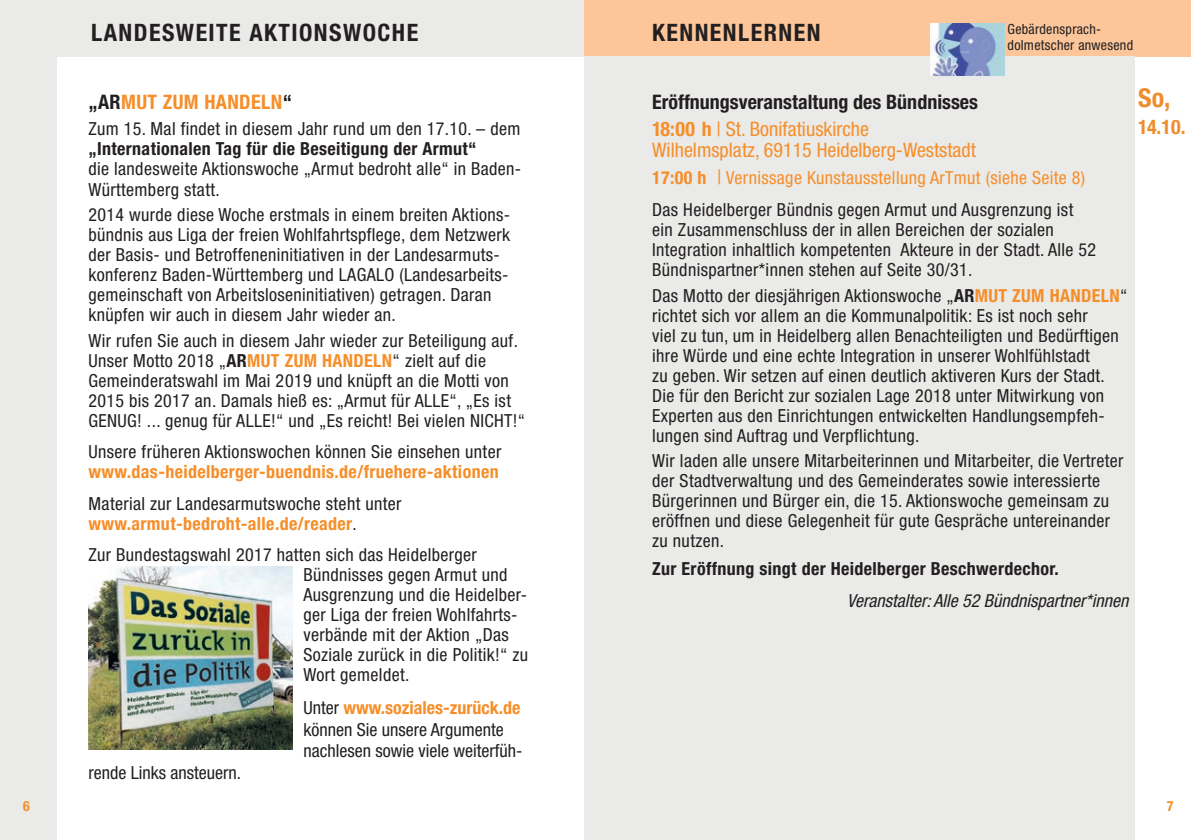
<style>
.page{position:relative;width:1191px;height:840px;background:#fff}
.page>*{position:absolute;margin:0;border:0;box-sizing:border-box;transform-origin:0 0}
.t1{font:700 condensed 26px "Helvetica Neue";color:#f08d2b}
.t2{font:700 condensed 24px "Helvetica Neue";letter-spacing:.06em;color:#231f20}
.t3{font:700 condensed 20px/27.2px "Helvetica Neue";color:#231f20}
.t4{font:condensed 20px "Helvetica Neue";color:#f68e29}
.t5{font:700 condensed 20px "Helvetica Neue";letter-spacing:.02em;color:#f68e29}
.t6{font:700 condensed 20px "Helvetica Neue";color:#f08d2b}
.t7{font:condensed 18px/20px "Helvetica Neue";letter-spacing:.02em;color:#231f20}
.t8{font:condensed 18px/21.4px "Helvetica Neue";color:#231f20}
.t9{font:700 condensed 18px "Helvetica Neue";letter-spacing:.02em;color:#231f20}
.t10{font:700 condensed 18px "Helvetica Neue";letter-spacing:.02em;color:#f68e29}
.t11{font:italic condensed 18px "Helvetica Neue";color:#231f20}
.t12{font:condensed 14px/16px "Helvetica Neue";letter-spacing:.02em;color:#231f20}
.t13{font:700 condensed 14px "Helvetica Neue";color:#f68e29}
.s1{color:#231f20}
.s2{font-weight:700}
.s3{font-weight:700;color:#f68e29}
.s4{color:#f68e29}
.s5{font-weight:400;color:#f68e29}
.s6{font-size:20px;color:#f68e29}
</style>
<div class="page">
<div style="left:0;top:57px;width:57px;height:782px;background:#eaeae8"></div>
<div style="left:0;top:0;width:607px;height:57px;background:#eaeae8"></div>
<img style="left:88px;top:566px;width:204px;height:183px">
<div style="left:584px;top:0;width:607px;height:57px;background:#fcc69a"></div>
<div style="left:584px;top:57px;width:550px;height:782px;background:#eaeae8"></div>
<img style="left:930px;top:23px;width:74px;height:53px">
<h2 class="t2" style="left:91px;top:18px;width:328px">LANDESWEITE AKTIONSWOCHE</h2>
<p class="t5" style="left:88px;top:89px;width:205px"><span class="s1">„AR</span>MUT ZUM HANDELN<span class="s1">“</span></p>
<p class="t7" style="left:88px;top:119px;width:433px">Zum 15. Mal findet in diesem Jahr rund um den 17.10. – dem</p>
<p class="t9" style="left:88px;top:138px;width:390px">„Internationalen Tag für die Beseitigung der Armut“</p>
<p class="t7" style="left:88px;top:159px;width:434px">die landesweite Aktionswoche „Armut bedroht alle“ in Baden-<br>Württemberg statt.</p>
<p class="t7" style="left:88px;top:204px;width:423px">2014 wurde diese Woche erstmals in einem breiten Aktions&shy;bündnis aus Liga der freien Wohlfahrtspflege, dem Netzwerk der Basis- und Betroffeneninitiativen in der Landesarmuts&shy;konferenz Baden-Württemberg und LAGALO (Landesarbeits&shy;gemeinschaft von Arbeitsloseninitiativen) getragen. Daran knüpfen wir auch in diesem Jahr wieder an.</p>
<p class="t7" style="left:88px;top:330px;width:438px">Wir rufen Sie auch in diesem Jahr wieder zur Beteiligung auf.<br>Unser Motto 2018 „<span class="s2">AR</span><span class="s3">MUT ZUM HANDELN</span>“ zielt auf die Gemeinderatswahl im Mai 2019 und knüpft an die Motti von 2015 bis 2017 an. Damals hieß es: „Armut für ALLE“, „Es ist GENUG! ... genug für ALLE!“ und „Es reicht! Bei vielen NICHT!“</p>
<p class="t7" style="left:88px;top:441px;width:414px">Unsere früheren Aktionswochen können Sie einsehen unter</p>
<p class="t10" style="left:88px;top:461px;width:412px">www.das-heidelberger-buendnis.de/fruehere-aktionen</p>
<p class="t7" style="left:88px;top:493px;width:314px">Material zur Landesarmutswoche steht unter <span class="s3">www.armut-bedroht-alle.de/reader</span>.</p>
<p class="t7" style="left:303px;top:544px;width:226px;text-indent:-215px">Zur Bundestagswahl 2017 hatten sich das Heidelberger<br>Bündnisses gegen Armut und<br>Ausgrenzung und die Heidelber&shy;ger Liga der freien Wohlfahrts&shy;verbände mit der Aktion „Das<br>Soziale zurück in die Politik!“ zu<br>Wort gemeldet.</p>
<p class="t8" style="left:303px;top:696px;width:221px">Unter <span class="s3">www.soziales-zurück.de </span>können Sie unsere Argumente nachlesen sowie viele weiterfüh-</p>
<p class="t8" style="left:88px;top:761px;width:154px">rende Links ansteuern.</p>
<h2 class="t2" style="left:652px;top:18px;width:170px">KENNENLERNEN</h2>
<p class="t12" style="left:1007px;top:21px;width:127px">Gebärdensprach&shy;dolmetscher anwesend</p>
<p class="t3" style="left:652px;top:88px;width:327px">Eröffnungsveranstaltung des Bündnisses<br><span class="s4">18:00 h</span> <span class="s5">| St. Bonifatiuskirche</span></p>
<p class="t4" style="left:652px;top:138px;width:325px">Wilhelmsplatz, 69115 Heidelberg-Weststadt</p>
<p class="t7" style="left:652px;top:162px;width:434px;line-height:31.4px"><span class="s3">17:00 h</span> <span class="s6">|</span> <span class="s4">Vernissage Kunstausstellung ArTmut (siehe Seite 8)<br></span>Das Heidelberger Bündnis gegen Armut und Ausgrenzung ist</p>
<p class="t7" style="left:652px;top:219px;width:445px">ein Zusammenschluss der in allen Bereichen der sozialen<br>Integration inhaltlich kompetenten Akteure in der Stadt. Alle 52<br>Bündnispartner*innen stehen auf Seite 30/31.</p>
<p class="t7" style="left:652px;top:285px;width:477px">Das Motto der diesjährigen Aktionswoche „<span class="s2">AR</span><span class="s3">MUT ZUM HANDELN</span>“ richtet sich vor allem an die Kommunalpolitik: Es ist noch sehr<br>viel zu tun, um in Heidelberg allen Benachteiligten und Bedürftigen ihre Würde und eine echte Integration in unserer Wohlfühlstadt<br>zu geben. Wir setzen auf einen deutlich aktiveren Kurs der Stadt.<br>Die für den Bericht zur sozialen Lage 2018 unter Mitwirkung von Experten aus den Einrichtungen entwickelten Handlungsempfeh&shy;lungen sind Auftrag und Verpflichtung.</p>
<p class="t7" style="left:652px;top:450px;width:473px">Wir laden alle unsere Mitarbeiterinnen und Mitarbeiter, die Vertreter der Stadtverwaltung und des Gemeinderates sowie interessierte Bürgerinnen und Bürger ein, die 15. Aktionswoche gemeinsam zu eröffnen und diese Gelegenheit für gute Gespräche untereinander zu nutzen.</p>
<p class="t9" style="left:652px;top:557px;width:408px">Zur Eröffnung singt der Heidelberger Beschwerdechor.</p>
<p class="t11" style="left:847px;top:590px;width:283px">Veranstalter: Alle 52 Bündnispartner*innen</p>
<h1 class="t1" style="left:1138px;top:82px;width:34px">So,</h1>
<p class="t6" style="left:1138px;top:115px;width:49px">14.10.</p>
<p class="t13" style="left:23px;top:797px;width:8px">6</p>
<p class="t13" style="left:1166px;top:797px;width:8px">7</p>
</div>
